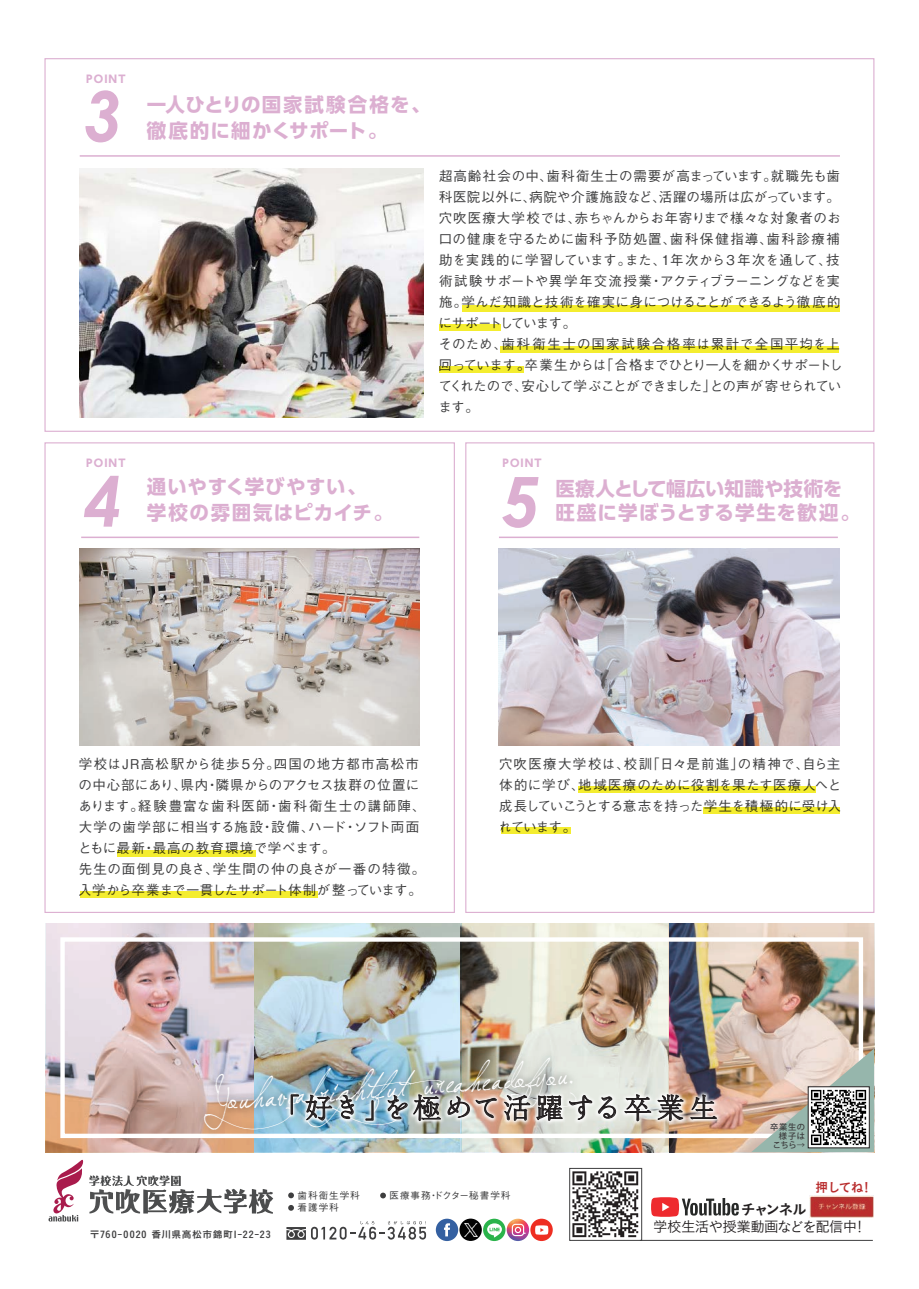
<style>
.page{position:relative;width:919px;height:1289px;background:#fff}
.page>*{position:absolute;margin:0;border:0;box-sizing:border-box;transform-origin:0 0}
.t1{font:italic 700 69px "Century Gothic";color:#dcafd1}
.t2{font:40.35px "Jellyka Bees Antique Handwriting";color:#fff}
.t3{font:28.35px "P Shimanami Std N";letter-spacing:.085em;color:#231f20}
.t4{font:700 19.5px/24px "UD Shin Go Pro";letter-spacing:.03em;color:#dcafd1}
.t5{font:700 19.5px/25.5px "UD Shin Go Pro";letter-spacing:.055em;color:#dcafd1}
.t6{font:700 19.5px/25.5px "UD Shin Go Pro";letter-spacing:.05em;color:#dcafd1}
.t7{font:14.85px "Koburina Go Std W6";letter-spacing:-.105em;color:#231f20}
.t8{font:14.4px "Koburina Go Std W3";letter-spacing:-.05em;color:#231f20}
.t9{font:500 13.5px/21px "Gothic BBB Pro";letter-spacing:.015em;color:#3e3e3f;text-align:justify}
.t10{font:500 13.5px/21px "Gothic BBB Pro";letter-spacing:.055em;color:#3e3e3f}
.t11{font:12.6px "Koburina Go Std W6";color:#b92d2e}
.t12{font:700 10.5px "UD Shin Go Pro";letter-spacing:.105em;color:#dcafd1}
.t13{font:9.6px "Koburina Go Std W6";letter-spacing:.07em;color:#3e3e3f}
.t14{font:500 9.6px/12.5px "Gothic BBB Pro";letter-spacing:.1em;color:#3e3e3f}
.t15{font:500 8.25px/9px "Koz Go Pr 6 N";letter-spacing:.07em;color:#3e3e3f;text-align:right}
.s1{font-weight:400}
</style>
<div class="page">
<img style="left:254px;top:923px;width:207px;height:111px">
<img style="left:668px;top:923px;width:206px;height:125px">
<img style="left:46px;top:923px;width:208px;height:228px">
<img style="left:461px;top:923px;width:207px;height:114px">
<div style="left:60px;top:937px;width:803px;height:201px;border:4px solid #fff"></div>
<img style="left:188px;top:1034px;width:403px;height:119px">
<img style="left:230px;top:1037px;width:549px;height:145px">
<svg style="left:290px;top:1094px;width:9px;height:20px"></svg>
<svg style="left:305px;top:1094px;width:27px;height:26px"></svg>
<svg style="left:340px;top:1094px;width:14px;height:25px"></svg>
<svg style="left:365px;top:1100px;width:9px;height:20px"></svg>
<svg style="left:387px;top:1093px;width:54px;height:28px;background:#99a1a3"></svg>
<svg style="left:447px;top:1095px;width:50px;height:23px"></svg>
<svg style="left:503px;top:1094px;width:27px;height:42px"></svg>
<svg style="left:536px;top:1094px;width:27px;height:26px"></svg>
<svg style="left:569px;top:1094px;width:47px;height:26px"></svg>
<svg style="left:624px;top:1093px;width:27px;height:28px"></svg>
<svg style="left:657px;top:1093px;width:26px;height:28px"></svg>
<svg style="left:689px;top:1094px;width:28px;height:25px"></svg>
<svg style="left:286px;top:1221px;width:140px;height:18px"></svg>
<div style="left:436px;top:1218px;width:22px;height:22px;background:#3460a1;border-radius:50%"></div>
<svg style="left:444px;top:1223px;width:6px;height:13px"></svg>
<svg style="left:530px;top:1218px;width:22px;height:22px"></svg>
<svg style="left:535px;top:1225px;width:13px;height:9px"></svg>
<svg style="left:483px;top:1218px;width:22px;height:22px"></svg>
<svg style="left:487px;top:1223px;width:15px;height:14px"></svg>
<svg style="left:506px;top:1218px;width:23px;height:22px"></svg>
<svg style="left:511px;top:1223px;width:14px;height:13px"></svg>
<svg style="left:572px;top:1171px;width:66px;height:66px"></svg>
<svg style="left:288px;top:1192px;width:6px;height:6px"></svg>
<svg style="left:288px;top:1205px;width:6px;height:5px"></svg>
<svg style="left:380px;top:1192px;width:6px;height:6px"></svg>
<svg style="left:651px;top:1197px;width:87px;height:19px"></svg>
<img style="left:809px;top:1195px;width:64px;height:22px">
<svg style="left:48px;top:1159px;width:35px;height:62px"></svg>
<svg style="left:89px;top:1175px;width:184px;height:38px"></svg>
<div style="left:569px;top:1167px;width:73px;height:73px;border:1px solid #3e3e3f"></div>
<hr style="left:639px;top:1239px;width:233px;height:1px;background:#3e3e3f">
<hr style="left:81px;top:536px;width:338px;height:2px;background:#dcafd1">
<hr style="left:499px;top:536px;width:338px;height:2px;background:#dcafd1">
<svg style="left:44px;top:58px;width:830px;height:374px"></svg>
<img style="left:80px;top:549px;width:339px;height:196px">
<img style="left:498px;top:549px;width:341px;height:196px">
<img style="left:79px;top:168px;width:344px;height:250px">
<hr style="left:80px;top:155px;width:759px;height:2px;background:#dcafd1">
<div style="left:462px;top:305px;width:377px;height:6px;background:#f4ed2f"></div>
<div style="left:439px;top:324px;width:61px;height:7px;background:#f4ed2f"></div>
<div style="left:439px;top:366px;width:84px;height:7px;background:#f4ed2f"></div>
<div style="left:500px;top:346px;width:339px;height:6px;background:#f4ed2f"></div>
<div style="left:117px;top:850px;width:139px;height:6px;background:#f4ed2f"></div>
<div style="left:578px;top:786px;width:238px;height:7px;background:#f4ed2f"></div>
<div style="left:703px;top:807px;width:136px;height:7px;background:#f4ed2f"></div>
<div style="left:501px;top:826px;width:69px;height:7px;background:#f4ed2f"></div>
<div style="left:80px;top:891px;width:237px;height:6px;background:#f4ed2f"></div>
<svg style="left:459px;top:1218px;width:23px;height:22px"></svg>
<svg style="left:464px;top:1223px;width:13px;height:13px"></svg>
<svg style="left:751px;top:1048px;width:123px;height:103px;background:#b3aba1"></svg>
<p class="t12" style="left:86px;top:70px;width:41px">POINT</p>
<h1 class="t1" style="left:84px;top:64px;width:40px">3</h1>
<p class="t12" style="left:86px;top:454px;width:41px">POINT</p>
<h1 class="t1" style="left:84px;top:449px;width:40px">4</h1>
<h3 class="t5" style="left:147px;top:91px;width:285px">一人ひとりの国家試験合格を、徹底的に細かくサポート。</h3>
<p class="t9" style="left:438px;top:164px;width:406px;text-align:left">超高齢社会の中、歯科衛生士の需要が高まっています。就職先も歯科医院以外に、病院や介護施設など、活躍の場所は広がっています。穴吹医療大学校では、赤ちゃんからお年寄りまで様々な対象者のお口の健康を守るために歯科予防処置、歯科保健指導、歯科診療補助を実践的に学習しています。また、１年次から３年次を通して、技術試験サポートや異学年交流授業・アクティブラーニングなどを実施。学んだ知識と技術を確実に身につけることができるよう徹底的にサポートしています。<br>そのため、歯科衛生士の国家試験合格率は累計で全国平均を上回っています。卒業生からは「合格までひとり一人を細かくサポートしてくれたので、安心して学ぶことができました」との声が寄せられています。</p>
<p class="t12" style="left:502px;top:454px;width:41px">POINT</p>
<h3 class="t6" style="left:147px;top:474px;width:247px">通いやすく学びやすい、<br>学校の雰囲気はピカイチ。</h3>
<h1 class="t1" style="left:501px;top:449px;width:40px">5</h1>
<h3 class="t4" style="left:555px;top:476px;width:306px">医療人として幅広い知識や技術を旺盛に学ぼうとする学生を歓迎。</h3>
<p class="t10" style="left:78px;top:751px;width:349px">学校はJR高松駅から徒歩５分。四国の地方都市高松市の中心部にあり、県内・隣県からのアクセス抜群の位置にあります。経験豊富な歯科医師・歯科衛生士の講師陣、大学の歯学部に相当する施設・設備、ハード・ソフト両面ともに最新・最高の教育環境で学べます。<br>先生の面倒見の良さ、学生間の仲の良さが一番の特徴。入学から卒業まで一貫したサポート体制が整っています。</p>
<p class="t9" style="left:498px;top:751px;width:344px">穴吹医療大学校は、校訓「日々是前進」の精神で、自ら主体的に学び、地域医療のために役割を果たす医療人へと成長していこうとする意志を持った学生を積極的に受け入れています。</p>
<h2 class="t2" style="left:204px;top:1071px;width:370px;rotate:-4deg">Youhaveabrightfut ureaheadofyou.</h2>
<h3 class="t3" style="left:271px;top:1087px;width:448px">「好き」を極めて活躍する卒業生</h3>
<p class="t14" style="left:297px;top:1187px;width:64px">歯科衛生学科看護学科</p>
<p class="t14" style="left:389px;top:1187px;width:122px">医療事務・ドクター秘書学科</p>
<p class="t15" style="left:770px;top:1122px;width:37px">卒業生の様子はこちら<span class="s1">→</span></p>
<p class="t7" style="left:740px;top:1198px;width:68px">チャンネル</p>
<p class="t11" style="left:815px;top:1177px;width:59px">押してね！</p>
<p class="t13" style="left:90px;top:1226px;width:182px">〒760-0020 香川県高松市錦町1-22-23</p>
<p class="t8" style="left:653px;top:1215px;width:215px">学校生活や授業動画などを配信中！</p>
</div>
